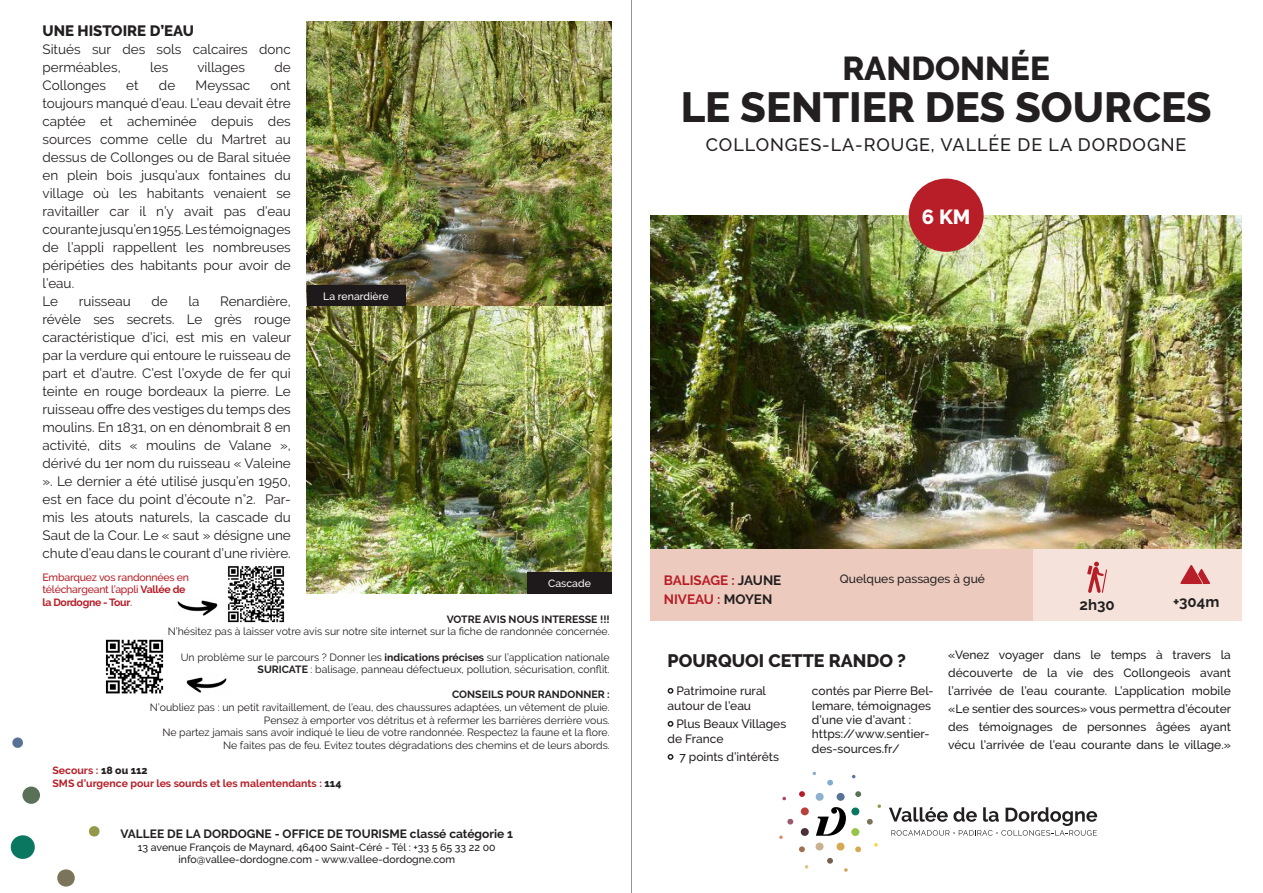
<style>
.page{position:relative;width:1263px;height:893px;background:#fff}
.page>*{position:absolute;margin:0;border:0;box-sizing:border-box;transform-origin:0 0}
.t1{font:800 42px "Raleway";color:#231f20}
.t2{font:800 33px "Raleway";color:#231f20}
.t3{font:800 20.4px "Raleway";color:#fff}
.t4{font:500 18px "Raleway";letter-spacing:.05em;color:#231f20}
.t5{font:800 18px "Raleway";color:#231f20}
.t6{font:800 15px "Raleway";color:#231f20}
.t7{font:700 15px "Raleway";color:#231f20}
.t8{font:13.5px/18px "Raleway";color:#231f20;text-align:justify}
.t9{font:700 13.5px "Raleway";color:#b71e27}
.t10{font:500 12px/14.4px "Raleway";color:#231f20}
.t11{font:700 12px "Raleway";color:#231f20}
.t12{font:10.5px/12.6px "Raleway";color:#231f20;text-align:right}
.t13{font:500 10.5px "Raleway";color:#231f20}
.t14{font:700 10.5px "Raleway";color:#b71e27}
.t15{font:500 10.5px "Raleway";letter-spacing:-.02em;color:#b71e27}
.t16{font:700 10.5px "Raleway";color:#231f20}
.t17{font:500 10.5px "Raleway";color:#fff}
.t18{font:700 10.5px "Raleway";letter-spacing:-.03em;color:#b71e27}
.s1{font-weight:700}
.s2{font-weight:500}
.s3{font-weight:800;color:#231f20}
.s4{color:#231f20}
</style>
<div class="page">
<img style="left:306px;top:21px;width:306px;height:573px">
<div style="left:651px;top:549px;width:382px;height:72px;background:#eccbbe"></div>
<div style="left:1033px;top:549px;width:209px;height:72px;background:#f5e3db"></div>
<div style="left:836px;top:793px;width:9px;height:8px;background:#577297;border-radius:50%"></div>
<svg style="left:815px;top:793px;width:9px;height:8px"></svg>
<svg style="left:836px;top:842px;width:9px;height:9px"></svg>
<div style="left:815px;top:843px;width:9px;height:7px;background:#cab290;border-radius:50%"></div>
<svg style="left:800px;top:828px;width:9px;height:8px"></svg>
<div style="left:801px;top:807px;width:8px;height:8px;background:#b7413d;border-radius:50%"></div>
<svg style="left:812px;top:771px;width:4px;height:4px"></svg>
<svg style="left:852px;top:775px;width:4px;height:3px"></svg>
<svg style="left:877px;top:804px;width:4px;height:4px"></svg>
<svg style="left:874px;top:843px;width:4px;height:4px"></svg>
<svg style="left:844px;top:868px;width:4px;height:4px"></svg>
<svg style="left:805px;top:865px;width:3px;height:4px"></svg>
<svg style="left:779px;top:835px;width:4px;height:4px"></svg>
<svg style="left:782px;top:797px;width:4px;height:3px"></svg>
<svg style="left:799px;top:791px;width:6px;height:6px"></svg>
<svg style="left:827px;top:779px;width:6px;height:7px"></svg>
<svg style="left:855px;top:791px;width:6px;height:6px"></svg>
<svg style="left:867px;top:819px;width:6px;height:6px"></svg>
<svg style="left:855px;top:846px;width:6px;height:6px"></svg>
<svg style="left:827px;top:858px;width:6px;height:6px"></svg>
<svg style="left:799px;top:846px;width:6px;height:6px"></svg>
<svg style="left:787px;top:818px;width:6px;height:7px"></svg>
<svg style="left:816px;top:807px;width:44px;height:29px"></svg>
<svg style="left:889px;top:807px;width:208px;height:29px"></svg>
<svg style="left:10px;top:835px;width:25px;height:24px"></svg>
<svg style="left:12px;top:737px;width:11px;height:11px"></svg>
<svg style="left:89px;top:826px;width:11px;height:11px"></svg>
<div style="left:22px;top:786px;width:18px;height:18px;background:#587157;border-radius:50%"></div>
<svg style="left:57px;top:869px;width:18px;height:18px"></svg>
<hr style="left:631px;top:0;width:1px;height:893px;background:#939598">
<img style="left:651px;top:215px;width:591px;height:334px">
<svg style="left:667px;top:687px;width:7px;height:7px"></svg>
<svg style="left:667px;top:721px;width:7px;height:6px"></svg>
<svg style="left:667px;top:754px;width:7px;height:6px"></svg>
<div style="left:307px;top:285px;width:98px;height:21px;background:#1e1a1b"></div>
<div style="left:909px;top:179px;width:74px;height:73px;background:#b71e27;border-radius:50%"></div>
<svg style="left:1087px;top:562px;width:20px;height:31px"></svg>
<svg style="left:1180px;top:565px;width:30px;height:19px"></svg>
<div style="left:527px;top:572px;width:85px;height:22px;background:#1e1a1b"></div>
<img style="left:227px;top:566px;width:58px;height:57px">
<img style="left:105px;top:639px;width:59px;height:55px">
<img style="left:177px;top:600px;width:41px;height:16px">
<img style="left:186px;top:677px;width:41px;height:16px">
<p class="t6" style="left:43px;top:22px;width:153px">UNE HISTOIRE D’EAU</p>
<p class="t8" style="left:43px;top:40px;width:250px">Situés sur des sols calcaires donc</p>
<p class="t8" style="left:43px;top:58px;width:80px">perméables,</p>
<p class="t8" style="left:150px;top:58px;width:20px">les</p>
<p class="t8" style="left:197px;top:58px;width:49px">villages</p>
<p class="t8" style="left:274px;top:58px;width:18px">de</p>
<p class="t8" style="left:43px;top:76px;width:65px">Collonges</p>
<p class="t8" style="left:126px;top:76px;width:14px">et</p>
<p class="t8" style="left:159px;top:76px;width:18px">de</p>
<p class="t8" style="left:196px;top:76px;width:56px">Meyssac</p>
<p class="t8" style="left:270px;top:76px;width:22px">ont</p>
<p class="t8" style="left:43px;top:94px;width:250px">toujours manqué d’eau. L’eau devait être</p>
<p class="t8" style="left:43px;top:112px;width:250px">captée et acheminée depuis des sources comme celle du Martret au dessus de Collonges ou de Baral située en plein bois jusqu’aux fontaines du</p>
<p class="t8" style="left:43px;top:184px;width:250px">village où les habitants venaient se</p>
<p class="t8" style="left:43px;top:202px;width:250px">ravitailler car il n’y avait pas d’eau</p>
<p class="t8" style="left:43px;top:220px;width:250px">courante jusqu’en 1955. Les témoignages de l’appli rappellent les nombreuses</p>
<p class="t8" style="left:43px;top:256px;width:250px">péripéties des habitants pour avoir de l’eau.</p>
<p class="t8" style="left:43px;top:292px;width:17px">Le</p>
<p class="t8" style="left:79px;top:292px;width:54px">ruisseau</p>
<p class="t8" style="left:151px;top:292px;width:18px">de</p>
<p class="t8" style="left:188px;top:292px;width:13px">la</p>
<p class="t8" style="left:220px;top:292px;width:72px">Renardière,</p>
<p class="t8" style="left:43px;top:310px;width:250px">révèle ses secrets. Le grès rouge</p>
<p class="t8" style="left:43px;top:328px;width:250px">caractéristique d’ici, est mis en valeur par la verdure qui entoure le ruisseau de part et d’autre. C’est l’oxyde de fer qui teinte en rouge bordeaux la pierre. Le ruisseau offre des vestiges du temps des moulins. En 1831, on en dénombrait 8 en</p>
<p class="t8" style="left:43px;top:436px;width:250px">activité, dits « moulins de Valane »,</p>
<p class="t8" style="left:43px;top:454px;width:250px">dérivé du 1er nom du ruisseau « Valeine ». Le dernier a été utilisé jusqu’en 1950, est en face du point d’écoute n°2. Par&shy;mis les atouts naturels, la cascade du Saut de la Cour. Le « saut » désigne une chute d’eau dans le courant d’une rivière.</p>
<p class="t15" style="left:43px;top:571px;width:148px">Embarquez vos randonnées en</p>
<p class="t15" style="left:43px;top:583px;width:144px">téléchargeant l’appli <span class="s1">Vallée de</span></p>
<p class="t18" style="left:43px;top:596px;width:91px">la Dordogne - Tour<span class="s2">.</span></p>
<p class="t17" style="left:323px;top:290px;width:67px">La renardière</p>
<p class="t17" style="left:548px;top:577px;width:44px">Cascade</p>
<p class="t16" style="left:447px;top:613px;width:164px">VOTRE AVIS NOUS INTERESSE !!!</p>
<p class="t12" style="left:168px;top:625px;width:444px">N’hésitez pas à laisser votre avis sur notre site internet sur la fiche de randonnée concernée.</p>
<p class="t12" style="left:181px;top:650px;width:431px">Un problème sur le parcours ? Donner les <span class="s1">indications précises</span> sur l’application nationale</p>
<p class="t12" style="left:258px;top:663px;width:354px"><span class="s1">SURICATE</span> : balisage, panneau défectueux, pollution, sécurisation, conflit.</p>
<p class="t16" style="left:452px;top:689px;width:159px">CONSEILS POUR RANDONNER :</p>
<p class="t12" style="left:150px;top:701px;width:461px">N’oubliez pas : un petit ravitaillement, de l’eau, des chaussures adaptées, un vêtement de pluie.<br>Pensez à emporter vos détritus et à refermer les barrières derrière vous.<br>Ne partez jamais sans avoir indiqué le lieu de votre randonnée. Respectez la faune et la flore.<br>Ne faites pas de feu. Evitez toutes dégradations des chemins et de leurs abords.</p>
<p class="t14" style="left:53px;top:764px;width:97px">Secours : <span class="s3">18 ou 112</span></p>
<p class="t14" style="left:53px;top:777px;width:290px">SMS d’urgence pour les sourds et les malentendants : <span class="s3">114</span></p>
<p class="t11" style="left:120px;top:827px;width:394px">VALLEE DE LA DORDOGNE - OFFICE DE TOURISME classé catégorie 1</p>
<p class="t13" style="left:138px;top:841px;width:359px">13 avenue François de Maynard, 46400 Saint-Céré - Tél : +33 5 65 33 22 00</p>
<p class="t13" style="left:178px;top:854px;width:278px">info@vallee-dordogne.com - www.vallee-dordogne.com</p>
<p class="t2" style="left:842px;top:50px;width:209px">RANDONNÉE</p>
<p class="t1" style="left:681px;top:84px;width:532px">LE SENTIER DES SOURCES</p>
<p class="t4" style="left:706px;top:134px;width:482px">COLLONGES-LA-ROUGE, VALLÉE DE LA DORDOGNE</p>
<p class="t3" style="left:922px;top:205px;width:50px">6 KM</p>
<p class="t9" style="left:664px;top:572px;width:119px">BALISAGE : <span class="s4">JAUNE</span></p>
<p class="t9" style="left:664px;top:592px;width:110px">NIVEAU : <span class="s4">MOYEN</span></p>
<p class="t10" style="left:840px;top:572px;width:147px">Quelques passages à gué</p>
<p class="t7" style="left:1079px;top:596px;width:37px">2h30</p>
<p class="t7" style="left:1173px;top:593px;width:48px">+304m</p>
<p class="t5" style="left:668px;top:651px;width:240px">POURQUOI CETTE RANDO ?</p>
<p class="t10" style="left:668px;top:684px;width:100px;text-indent:9px">Patrimoine rural autour de l’eau</p>
<p class="t10" style="left:668px;top:717px;width:120px;text-indent:9px">Plus Beaux Villages de France</p>
<p class="t10" style="left:679px;top:750px;width:101px">7 points d’intérêts</p>
<p class="t10" style="left:812px;top:684px;width:123px">contés par Pierre Bel&shy;lemare, témoignages d’une vie d’avant : https://www.sentier&shy;des-sources.fr/</p>
<p class="t10" style="left:948px;top:646px;width:284px;line-height:18px;text-align:justify">«Venez voyager dans le temps à travers la découverte de la vie des Collongeois avant l’arrivée de l’eau courante. L’application mobile «Le sentier des sources» vous permettra d’écouter des témoignages de personnes âgées ayant vécu l’arrivée de l’eau courante dans le village.»</p>
</div>
